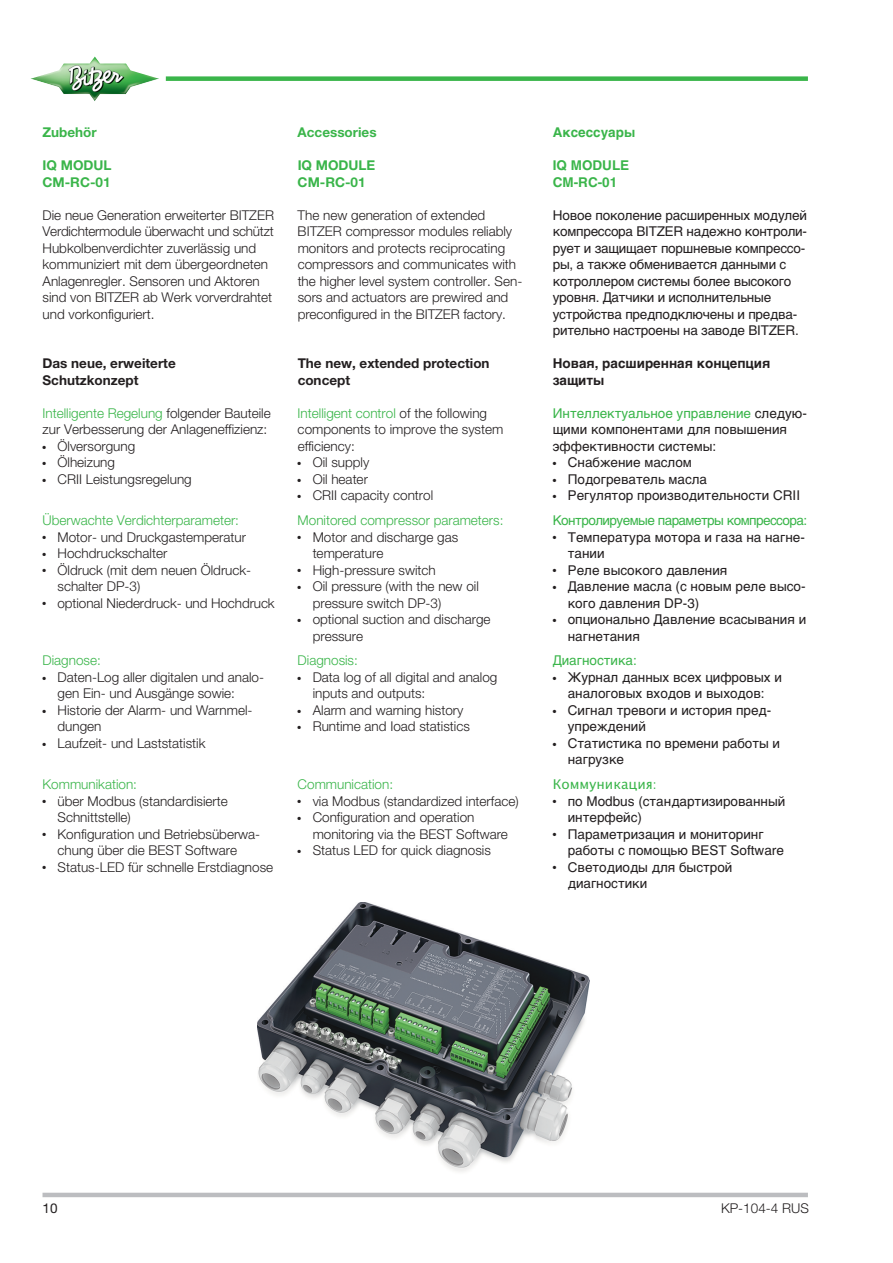
<style>
.page{position:relative;width:893px;height:1263px;background:#fff}
.page>*{position:absolute;margin:0;border:0;box-sizing:border-box;transform-origin:0 0}
.t1{font:300 13.5px/16.5px "Helvetica Neue";color:#231f20}
.t2{font:13.5px/16.5px "Helvetica Cyr Upright";color:#231f20}
.t3{font:300 13.5px/24.8px "Helvetica Neue";color:#3ab54a}
.t4{font:13.5px/24.8px "Helvetica Cyr Upright";letter-spacing:-.04em;color:#3ab54a}
.t5{font:700 13.5px/16.5px "Helvetica Neue";color:#231f20}
.t6{font:700 13.5px/16.5px "Helvetica Neue";color:#3ab54a}
.t7{font:700 13.5px/16.5px "Helvetica Cyr";color:#231f20}
.t8{font:700 13.5px/16.5px "Helvetica Cyr";color:#3ab54a}
.t9{font:13.5px "Lucida Grande";color:#3ab54a}
.t10{font:13.5px "Helvetica Cyr Upright";color:#3ab54a}
.t11{font:13.5px "Helvetica Neue";color:#231f20}
.s1{color:#3ab54a}
.s2{color:#231f20}
.s3{font-family:"Helvetica Neue";font-weight:300}
</style>
<div class="page">
<img style="left:258px;top:903px;width:332px;height:269px">
<hr style="left:43px;top:1193px;width:765px;height:4px;background:#bcbdc0">
<div style="left:166px;top:76px;width:642px;height:5px;background:#3ab54a"></div>
<div style="left:553px;top:128px;width:255px;height:808px;background:#fff"></div>
<img style="left:31px;top:57px;width:128px;height:44px">
<p class="t6" style="left:43px;top:125px;width:56px">Zubehör</p>
<p class="t6" style="left:43px;top:158px;width:70px">IQ MODUL<br>CM-RC-01</p>
<p class="t1" style="left:43px;top:208px;width:233px">Die neue Generation erweiterter BITZER Verdichtermodule überwacht und schützt Hubkolbenverdichter zuverlässig und kommuniziert mit dem übergeordneten Anlagenregler. Sensoren und Aktoren sind von BITZER ab Werk vorverdrahtet und vorkonfiguriert.</p>
<p class="t5" style="left:43px;top:356px;width:135px">Das neue, erweiterte<br>Schutzkonzept</p>
<p class="t1" style="left:43px;top:406px;width:230px"><span class="s1">Intelligente Regelung</span> folgender Bauteile zur Verbesserung der Anlageneffizienz:</p>
<p class="t1" style="left:43px;top:439px;width:94px">● Ölversorgung</p>
<p class="t1" style="left:43px;top:455px;width:74px">● Ölheizung</p>
<p class="t1" style="left:43px;top:472px;width:151px">● CRII Leistungsregelung</p>
<p class="t3" style="left:43px;top:509px;width:198px">Überwachte Verdichterparameter:</p>
<p class="t1" style="left:43px;top:530px;width:205px">● Motor- und Druckgastemperatur</p>
<p class="t1" style="left:43px;top:546px;width:126px">● Hochdruckschalter</p>
<p class="t1" style="left:58px;top:563px;width:195px;text-indent:-15px">● Öldruck (mit dem neuen Öldruck&shy;schalter DP-3)</p>
<p class="t1" style="left:43px;top:596px;width:234px">● optional Niederdruck- und Hochdruck</p>
<p class="t3" style="left:43px;top:649px;width:60px">Diagnose:</p>
<p class="t1" style="left:58px;top:670px;width:208px;text-indent:-15px">● Daten-Log aller digitalen und analo&shy;gen Ein- und Ausgänge sowie:</p>
<p class="t1" style="left:58px;top:703px;width:196px;text-indent:-15px">● Historie der Alarm- und Warnmel&shy;dungen</p>
<p class="t1" style="left:43px;top:736px;width:164px">● Laufzeit- und Laststatistik</p>
<p class="t3" style="left:43px;top:773px;width:96px">Kommunikation:</p>
<p class="t1" style="left:58px;top:794px;width:172px;text-indent:-15px">● über Modbus (standardisierte<br>Schnittstelle)</p>
<p class="t1" style="left:58px;top:827px;width:204px;text-indent:-15px">● Konfiguration und Betriebsüberwa&shy;chung über die BEST Software</p>
<p class="t1" style="left:43px;top:860px;width:232px">● Status-LED für schnelle Erstdiagnose</p>
<p class="t6" style="left:298px;top:125px;width:80px">Accessories</p>
<p class="t6" style="left:298px;top:158px;width:79px">IQ MODULE<br>CM-RC-01</p>
<p class="t1" style="left:298px;top:208px;width:226px">The new generation of extended BITZER compressor modules reliably monitors and protects reciprocating compressors and communicates with the higher level system controller. Sen&shy;sors and actuators are prewired and preconfigured in the BITZER factory.</p>
<p class="t5" style="left:298px;top:356px;width:193px">The new, extended protection concept</p>
<p class="t1" style="left:298px;top:406px;width:207px"><span class="s1">Intelligent control</span> of the following components to improve the system efficiency:</p>
<p class="t1" style="left:298px;top:455px;width:73px">● Oil supply</p>
<p class="t1" style="left:298px;top:472px;width:72px">● Oil heater</p>
<p class="t3" style="left:298px;top:484px;width:207px"><sup>●</sup> <span class="s2">CRII capacity control<br></span>Monitored compressor parameters:</p>
<p class="t1" style="left:313px;top:530px;width:147px;text-indent:-15px">● Motor and discharge gas temperature</p>
<p class="t1" style="left:298px;top:563px;width:140px">● High-pressure switch</p>
<p class="t1" style="left:313px;top:579px;width:168px;text-indent:-15px">● Oil pressure (with the new oil pressure switch DP-3)</p>
<p class="t1" style="left:313px;top:612px;width:179px;text-indent:-15px">● optional suction and discharge pressure</p>
<p class="t3" style="left:298px;top:649px;width:62px">Diagnosis:</p>
<p class="t1" style="left:313px;top:670px;width:186px;text-indent:-15px">● Data log of all digital and analog inputs and outputs:</p>
<p class="t1" style="left:298px;top:703px;width:167px">● Alarm and warning history</p>
<p class="t1" style="left:298px;top:719px;width:174px">● Runtime and Ioad statistics</p>
<p class="t3" style="left:298px;top:773px;width:97px">Communication:</p>
<p class="t1" style="left:298px;top:794px;width:222px">● via Modbus (standardized interface)</p>
<p class="t1" style="left:313px;top:810px;width:197px;text-indent:-15px">● Configuration and operation monitoring via the BEST Software</p>
<p class="t1" style="left:298px;top:843px;width:195px">● Status LED for quick diagnosis</p>
<p class="t8" style="left:553px;top:126px;width:84px">Аксессуары</p>
<p class="t8" style="left:553px;top:159px;width:78px">IQ MODULE<br>CM-RC-01</p>
<p class="t2" style="left:553px;top:208px;width:256px">Новое поколение расширенных модулей компрессора BITZER надежно контроли&shy;рует и защищает поршневые компрессо&shy;ры, а также обменивается данными с котроллером системы более высокого уровня. Датчики и исполнительные устройства предподключены и предва&shy;рительно настроены на заводе BITZER.</p>
<p class="t7" style="left:553px;top:357px;width:219px">Новая, расширенная концепция защиты</p>
<p class="t2" style="left:553px;top:406px;width:256px"><span class="s1">Интеллектуальное управление</span> следую&shy;щими компонентами для повышения эффективности системы:</p>
<p class="t2" style="left:553px;top:456px;width:141px">● Снабжение маслом</p>
<p class="t2" style="left:553px;top:472px;width:156px">● Подогреватель масла</p>
<p class="t4" style="left:553px;top:484px;width:256px"><sup>●</sup> <span class="s2">Регулятор производительности CRII<br></span>Контролируемые параметры компрессора:</p>
<p class="t2" style="left:568px;top:530px;width:239px;text-indent:-15px">● Температура мотора и газа на нагне&shy;тании</p>
<p class="t2" style="left:553px;top:563px;width:176px">● Реле высокого давления</p>
<p class="t2" style="left:568px;top:579px;width:239px;text-indent:-15px">● Давление масла (с новым реле высо&shy;кого давления DP-3)</p>
<p class="t2" style="left:568px;top:612px;width:240px;text-indent:-15px">● опционально Давление всасывания и нагнетания</p>
<p class="t10" style="left:553px;top:656px;width:86px">Диагностика:</p>
<p class="t2" style="left:553px;top:670px;width:231px;text-align:center">● Журнал данных всех цифровых и аналоговых входов и выходов:</p>
<p class="t2" style="left:568px;top:703px;width:205px;text-indent:-15px">● Сигнал тревоги и история пред&shy;упреждений</p>
<p class="t2" style="left:568px;top:736px;width:214px;text-indent:-15px">● Статистика по времени работы и нагрузке</p>
<p class="t9" style="left:553px;top:776px;width:105px">Коммуникация<span class="s3">:</span></p>
<p class="t2" style="left:568px;top:794px;width:219px;text-indent:-15px">● по Modbus (стандартизированный интерфейс)</p>
<p class="t2" style="left:568px;top:827px;width:218px;text-indent:-15px">● Параметризация и мониторинг работы с помощью BEST Software</p>
<p class="t2" style="left:568px;top:860px;width:166px;text-indent:-15px">● Светодиоды для быстрой диагностики</p>
<p class="t11" style="left:43px;top:1203px;width:17px">10</p>
<p class="t1" style="left:721px;top:1201px;width:89px">KP-104-4 RUS</p>
</div>
